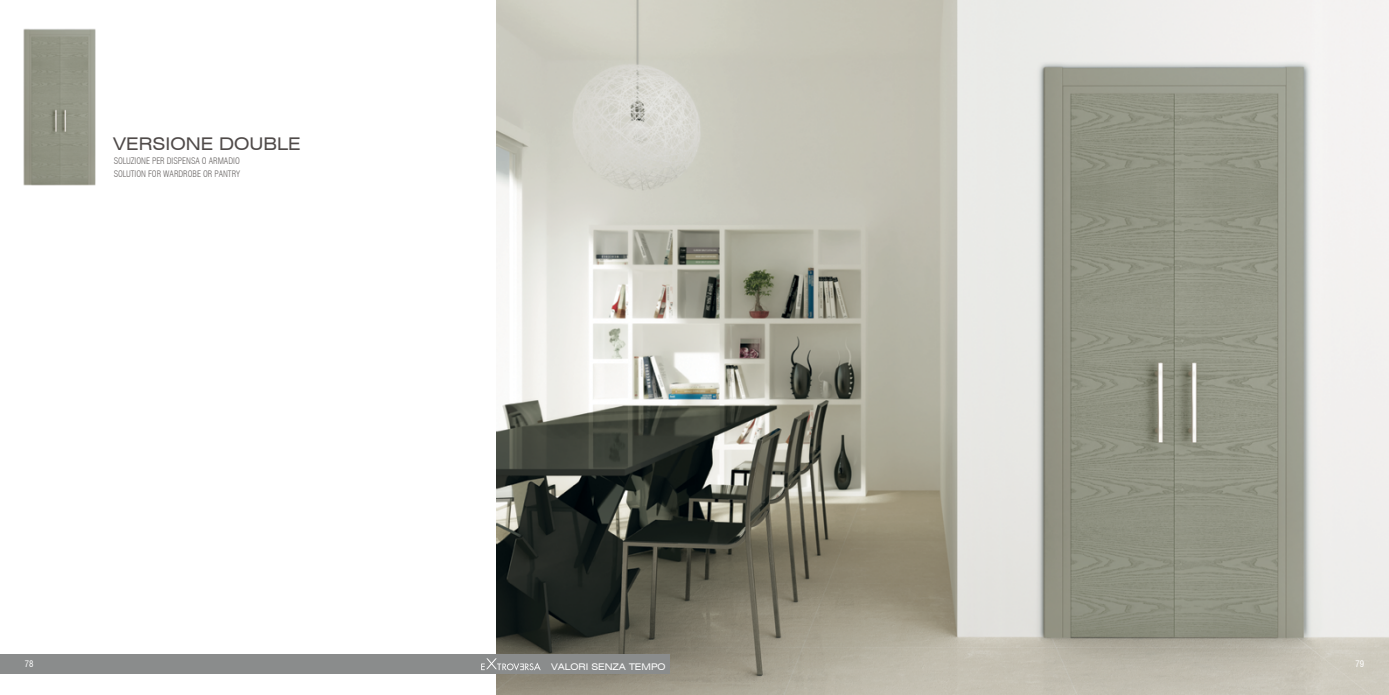
<style>
.page{position:relative;width:1389px;height:695px;background:#fff}
.page>*{position:absolute;margin:0;border:0;box-sizing:border-box;transform-origin:0 0}
.t1{font:expanded 17.5px "Swiss 721 BT";color:#4f4a49}
.t2{font:expanded 9.19px "Swiss 721 BT";color:#fff}
.t3{font:300 condensed 8.75px/13.1px "Swiss 721 BT";color:#6a6665}
.t4{font:condensed 8.75px "Swiss 721 BT";color:#fff}
</style>
<div class="page">
<img style="left:496px;top:0;width:893px;height:694px">
<div style="left:0;top:653px;width:670px;height:20px;background:#8a8c8c"></div>
<svg style="left:481px;top:658px;width:60px;height:12px"></svg>
<img style="left:23px;top:28px;width:73px;height:158px">
<h1 class="t1" style="left:113px;top:133px;width:189px">VERSIONE DOUBLE</h1>
<p class="t3" style="left:114px;top:154px;width:128px">SOLUZIONE PER DISPENSA O ARMADIO<br>SOLUTION FOR WARDROBE OR PANTRY</p>
<p class="t4" style="left:25px;top:658px;width:10px">78</p>
<p class="t2" style="left:551px;top:660px;width:116px">VALORI SENZA TEMPO</p>
<p class="t4" style="left:1355px;top:658px;width:10px">79</p>
</div>
